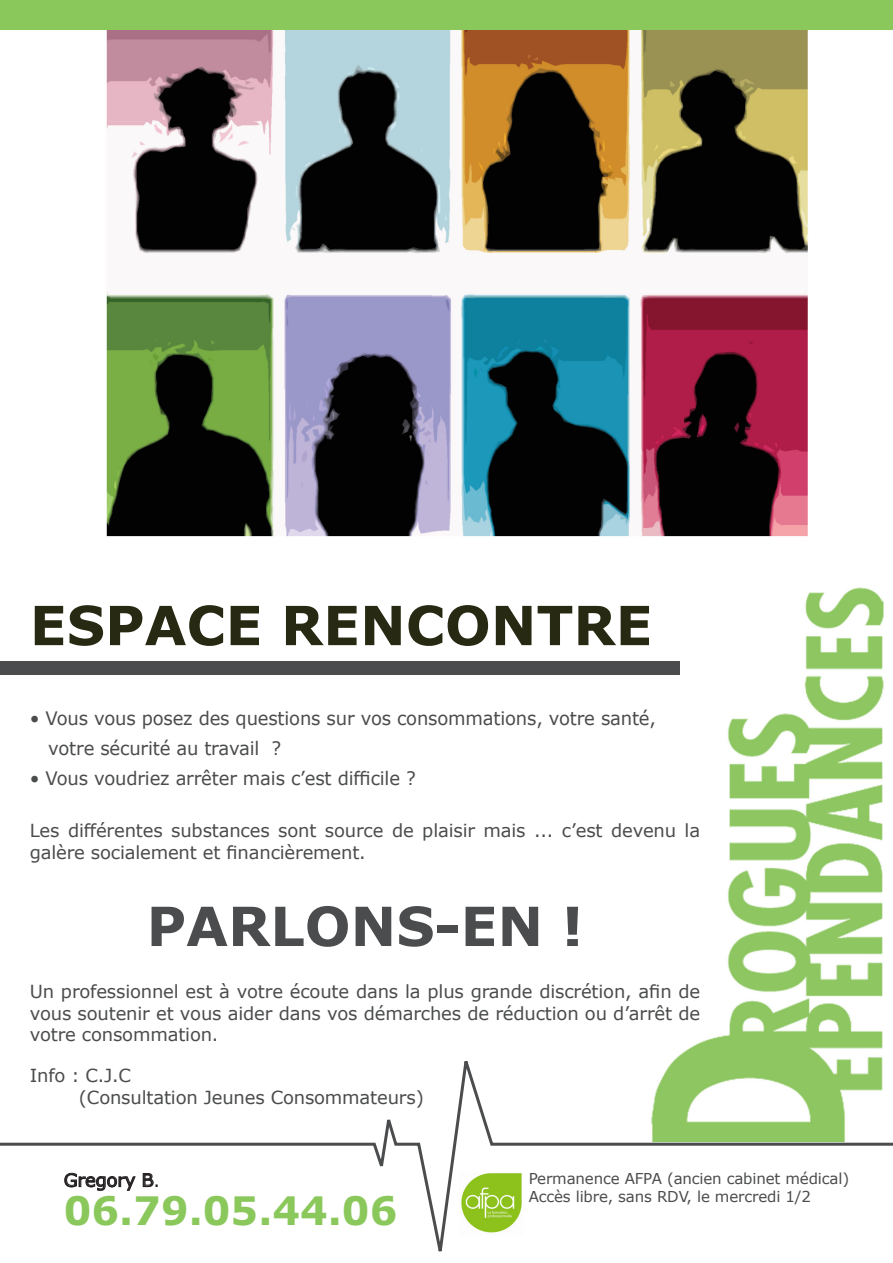
<style>
.page{position:relative;width:893px;height:1263px;background:#fff}
.page>*{position:absolute;margin:0;border:0;box-sizing:border-box;transform-origin:0 0}
.t1{font:700 54px "Verdana";color:#282912}
.t2{font:700 54px "Verdana";color:#4b4c4d}
.t3{font:700 39px "Verdana";color:#8bc85c}
.t4{font:18.6px "Verdana";letter-spacing:-.01em;color:#4b4c4d}
.t5{font:18px/21.6px "Verdana";letter-spacing:-.01em;color:#4b4c4d}
.t6{font:18px "Verdana";letter-spacing:-.01em;color:#231f20}
.t7{font:15px "Verdana";letter-spacing:-.01em;color:#4b4c4d}
</style>
<div class="page">
<img style="left:0;top:29px;width:893px;height:1019px">
<svg style="left:0;top:1048px;width:893px;height:204px"></svg>
<div style="left:0;top:0;width:893px;height:29px;background:#8bc85c"></div>
<div style="left:0;top:661px;width:680px;height:14px;background:#4b4c4d"></div>
<p class="t1" style="left:30px;top:591px;width:624px">ESPACE RENCONTRE</p>
<p class="t4" style="left:30px;top:706px;width:628px">• Vous vous posez des questions sur vos consommations, votre santé,</p>
<p class="t4" style="left:48px;top:736px;width:235px">votre sécurité au travail ?</p>
<p class="t4" style="left:30px;top:767px;width:388px">• Vous voudriez arrêter mais c’est difficile ?</p>
<p class="t5" style="left:30px;top:819px;width:672px">Les différentes substances sont source de plaisir mais ... c’est devenu la galère socialement et financièrement.</p>
<p class="t2" style="left:147px;top:892px;width:438px">PARLONS-EN !</p>
<p class="t5" style="left:30px;top:980px;width:672px;text-align:justify">Un professionnel est à votre écoute dans la plus grande discrétion, afin de vous soutenir et vous aider dans vos démarches de réduction ou d’arrêt de votre consommation.</p>
<p class="t5" style="left:30px;top:1064px;width:103px">Info : C.J.C</p>
<p class="t5" style="left:79px;top:1086px;width:346px">(Consultation Jeunes Consommateurs)</p>
<p class="t6" style="left:64px;top:1168px;width:98px">Gregory B.</p>
<p class="t7" style="left:529px;top:1169px;width:322px">Permanence AFPA (ancien cabinet médical)</p>
<p class="t7" style="left:529px;top:1187px;width:284px">Accès libre, sans RDV, le mercredi 1/2</p>
<p class="t3" style="left:64px;top:1186px;width:335px">06.79.05.44.06</p>
</div>
